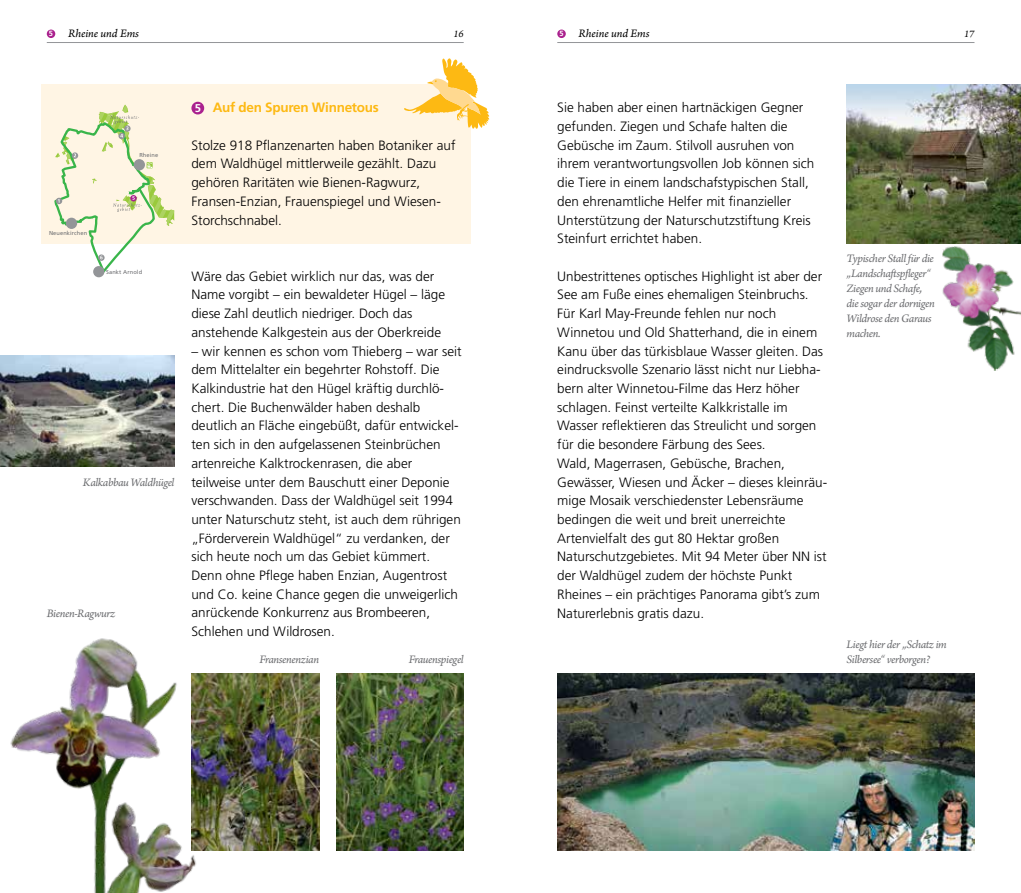
<style>
.page{position:relative;width:1021px;height:893px;background:#fff}
.page>*{position:absolute;margin:0;border:0;box-sizing:border-box;transform-origin:0 0}
.t1{font:300 13.5px/18.8px "Frutiger";color:#000}
.t2{font:700 13.5px "Frutiger";letter-spacing:-.02em;color:#fdb913}
.t3{font:12px/15px "Arno Pro Italic Sm Text";letter-spacing:-.035em;color:#6d6e71}
.t4{font:12px "Arno Pro Italic Sm Text";letter-spacing:-.005em;color:#000}
.t5{font:700 11.25px "Frutiger";color:#fff}
.t6{font:10.5px "Arno Pro Italic Sm Text";color:#000}
.t7{font:700 7.5px "Frutiger";color:#fff}
.t8{font:5.7px "Frutiger LT Std";letter-spacing:.02em;color:#6d6e71}
</style>
<div class="page">
<div style="left:41px;top:84px;width:429px;height:159px;background:#fff5e4"></div>
<hr style="left:47px;top:42px;width:416px;height:1px;background:#939598">
<hr style="left:557px;top:42px;width:417px;height:1px;background:#939598">
<div style="left:191px;top:102px;width:13px;height:12px;background:#aa218e;border-radius:50%"></div>
<div style="left:47px;top:30px;width:8px;height:8px;background:#aa218e;border-radius:50%"></div>
<div style="left:557px;top:30px;width:9px;height:8px;background:#aa218e;border-radius:50%"></div>
<svg style="left:53px;top:105px;width:121px;height:171px"></svg>
<img style="left:213px;top:674px;width:106px;height:176px">
<img style="left:336px;top:674px;width:127px;height:176px">
<img style="left:0;top:355px;width:174px;height:112px">
<img style="left:846px;top:84px;width:174px;height:159px">
<img style="left:557px;top:674px;width:417px;height:176px">
<img style="left:10px;top:638px;width:203px;height:255px">
<img style="left:942px;top:246px;width:78px;height:125px">
<svg style="left:404px;top:58px;width:85px;height:71px"></svg>
<p class="t4" style="left:68px;top:27px;width:72px">Rheine und Ems</p>
<p class="t6" style="left:453px;top:28px;width:12px">16</p>
<p class="t4" style="left:578px;top:27px;width:71px">Das Herrenholz</p>
<p class="t4" style="left:578px;top:27px;width:72px">Rheine und Ems</p>
<p class="t6" style="left:964px;top:28px;width:12px">17</p>
<p class="t7" style="left:49px;top:29px;width:6px">5</p>
<p class="t7" style="left:559px;top:29px;width:6px">5</p>
<p class="t2" style="left:191px;top:100px;width:189px">Auf den Spuren Winnetous</p>
<p class="t1" style="left:191px;top:136px;width:266px">Stolze 918 Pflanzenarten haben Botaniker auf dem Waldhügel mittlerweile gezählt. Dazu gehören Raritäten wie Bienen-Ragwurz, Fransen-Enzian, Frauenspiegel und Wiesen-Storchschnabel.</p>
<p class="t1" style="left:557px;top:98px;width:259px">Sie haben aber einen hartnäckigen Gegner gefunden. Ziegen und Schafe halten die Gebüsche im Zaum. Stilvoll ausruhen von ihrem verantwortungsvollen Job können sich die Tiere in einem landschafstypischen Stall, den ehrenamtliche Helfer mit finanzieller Unterstützung der Naturschutzstiftung Kreis Steinfurt errichtet haben.</p>
<p class="t1" style="left:557px;top:267px;width:271px">Unbestrittenes optisches Highlight ist aber der See am Fuße eines ehemaligen Steinbruchs.<br>Für Karl May-Freunde fehlen nur noch Winnetou und Old Shatterhand, die in einem Kanu über das türkisblaue Wasser gleiten. Das eindrucksvolle Szenario lässt nicht nur Liebha&shy;bern alter Winnetou-Filme das Herz höher schlagen. Feinst verteilte Kalkkristalle im Wasser reflektieren das Streulicht und sorgen für die besondere Färbung des Sees.<br>Wald, Magerrasen, Gebüsche, Brachen, Gewässer, Wiesen und Äcker – dieses kleinräu&shy;mige Mosaik verschiedenster Lebensräume bedingen die weit und breit unerreichte Artenvielfalt des gut 80 Hektar großen Naturschutzgebietes. Mit 94 Meter über NN ist der Waldhügel zudem der höchste Punkt Rheines – ein prächtiges Panorama gibt’s zum</p>
<p class="t5" style="left:195px;top:101px;width:8px">5</p>
<p class="t8" style="left:139px;top:152px;width:20px">Rheine</p>
<p class="t8" style="left:49px;top:229px;width:40px">Neuenkirchen</p>
<p class="t8" style="left:106px;top:269px;width:37px">Sankt Arnold</p>
<p class="t1" style="left:191px;top:267px;width:255px">Wäre das Gebiet wirklich nur das, was der Name vorgibt – ein bewaldeter Hügel – läge diese Zahl deutlich niedriger. Doch das anstehende Kalkgestein aus der Oberkreide</p>
<p class="t1" style="left:191px;top:342px;width:272px">– wir kennen es schon vom Thieberg – war seit dem Mittelalter ein begehrter Rohstoff. Die Kalkindustrie hat den Hügel kräftig durchlö&shy;chert. Die Buchenwälder haben deshalb deutlich an Fläche eingebüßt, dafür entwickel&shy;ten sich in den aufgelassenen Steinbrüchen artenreiche Kalktrockenrasen, die aber teilweise unter dem Bauschutt einer Deponie verschwanden. Dass der Waldhügel seit 1994 unter Naturschutz steht, ist auch dem rührigen „Förderverein Waldhügel“ zu verdanken, der sich heute noch um das Gebiet kümmert.<br>Denn ohne Pflege haben Enzian, Augentrost und Co. keine Chance gegen die unweigerlich anrückende Konkurrenz aus Brombeeren, Schlehen und Wildrosen.</p>
<p class="t3" style="left:83px;top:476px;width:93px">Kalkabbau Waldhügel</p>
<p class="t3" style="left:47px;top:607px;width:70px">Bienen-Ragwurz</p>
<p class="t1" style="left:557px;top:604px;width:148px">Naturerlebnis gratis dazu.</p>
<p class="t3" style="left:259px;top:652px;width:61px">Fransenenzian</p>
<p class="t3" style="left:409px;top:652px;width:56px">Frauenspiegel</p>
<p class="t3" style="left:846px;top:251px;width:90px">Typischer Stall für die „Landschaftspfleger“<br>Ziegen und Schafe, die sogar der dornigen<br>Wildrose den Garaus machen.</p>
<p class="t3" style="left:846px;top:637px;width:102px">Liegt hier der „Schatz im<br>Silbersee“ verborgen?</p>
</div>
